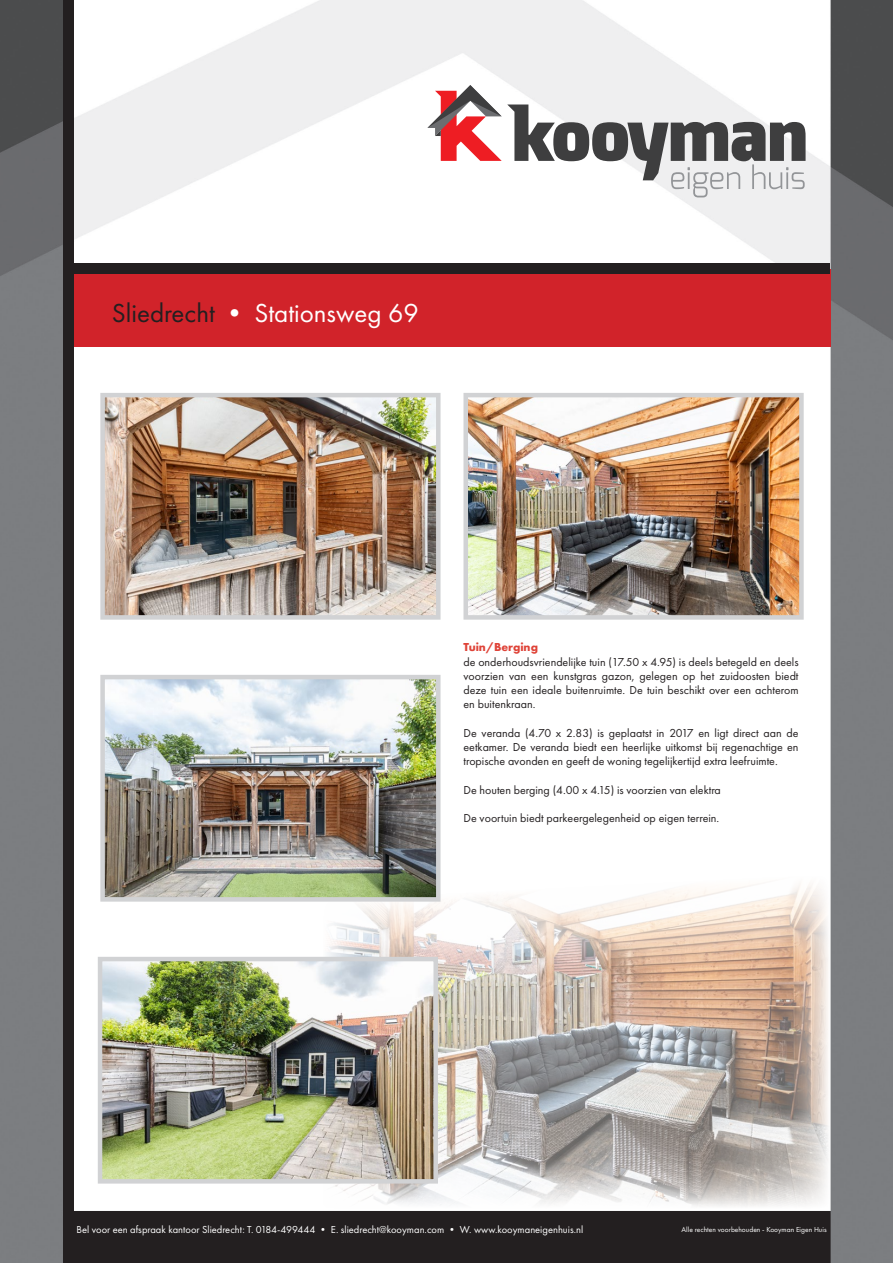
<style>
.page{position:relative;width:893px;height:1263px;background:#fff}
.page>*{position:absolute;margin:0;border:0;box-sizing:border-box;transform-origin:0 0}
.t1{font:27px "Futura PT";color:#fff}
.t2{font:12px/14.2px "Futura PT";color:#231f20;text-align:justify}
.t3{font:700 12px "Futura PT";color:#df4338}
.t4{font:10.5px "Futura PT";color:#fff}
.t5{font:7.5px "Futura PT";color:#fff}
.s1{color:#231f20}
</style>
<div class="page">
<img style="left:0;top:0;width:893px;height:1263px">
<div style="left:70px;top:269px;width:761px;height:78px;background:#d1232a"></div>
<div style="left:70px;top:264px;width:760px;height:10px;background:#231f20"></div>
<img style="left:323px;top:809px;width:507px;height:400px">
<div style="left:63px;top:0;width:10px;height:1263px;background:#231f20"></div>
<img style="left:105px;top:680px;width:331px;height:217px">
<div style="left:100px;top:675px;width:341px;height:227px;border:4px solid #d1d2d4"></div>
<svg style="left:427px;top:85px;width:378px;height:112px"></svg>
<img style="left:103px;top:962px;width:330px;height:216px">
<div style="left:98px;top:957px;width:340px;height:226px;border:4px solid #d1d2d4"></div>
<img style="left:468px;top:398px;width:331px;height:217px">
<div style="left:463px;top:393px;width:341px;height:227px;border:4px solid #d1d2d4"></div>
<img style="left:105px;top:398px;width:331px;height:217px">
<div style="left:100px;top:393px;width:341px;height:227px;border:4px solid #d1d2d4"></div>
<h1 class="t1" style="left:112px;top:297px;width:308px"><span class="s1">Sliedrecht</span> • Stationsweg 69</h1>
<p class="t3" style="left:463px;top:639px;width:76px">Tuin/Berging</p>
<p class="t2" style="left:463px;top:654px;width:337px">de onderhoudsvriendelijke tuin (17.50 x 4.95) is deels betegeld en deels voorzien van een kunstgras gazon, gelegen op het zuidoosten biedt deze tuin een ideale buitenruimte. De tuin beschikt over een achterom en buitenkraan.</p>
<p class="t2" style="left:463px;top:725px;width:337px">De veranda (4.70 x 2.83) is geplaatst in 2017 en ligt direct aan de eetkamer. De veranda biedt een heerlijke uitkomst bij regenachtige en tropische avonden en geeft de woning tegelijkertijd extra leefruimte.</p>
<p class="t2" style="left:463px;top:782px;width:259px">De houten berging (4.00 x 4.15) is voorzien van elektra</p>
<p class="t2" style="left:463px;top:811px;width:257px">De voortuin biedt parkeergelegenheid op eigen terrein.</p>
<p class="t4" style="left:77px;top:1223px;width:508px">Bel voor een afspraak kantoor Sliedrecht: T. 0184-499444 • E. sliedrecht@kooyman.com • W. www.kooymaneigenhuis.nl</p>
<p class="t5" style="left:682px;top:1225px;width:146px">Alle rechten voorbehouden - Kooyman Eigen Huis</p>
</div>
